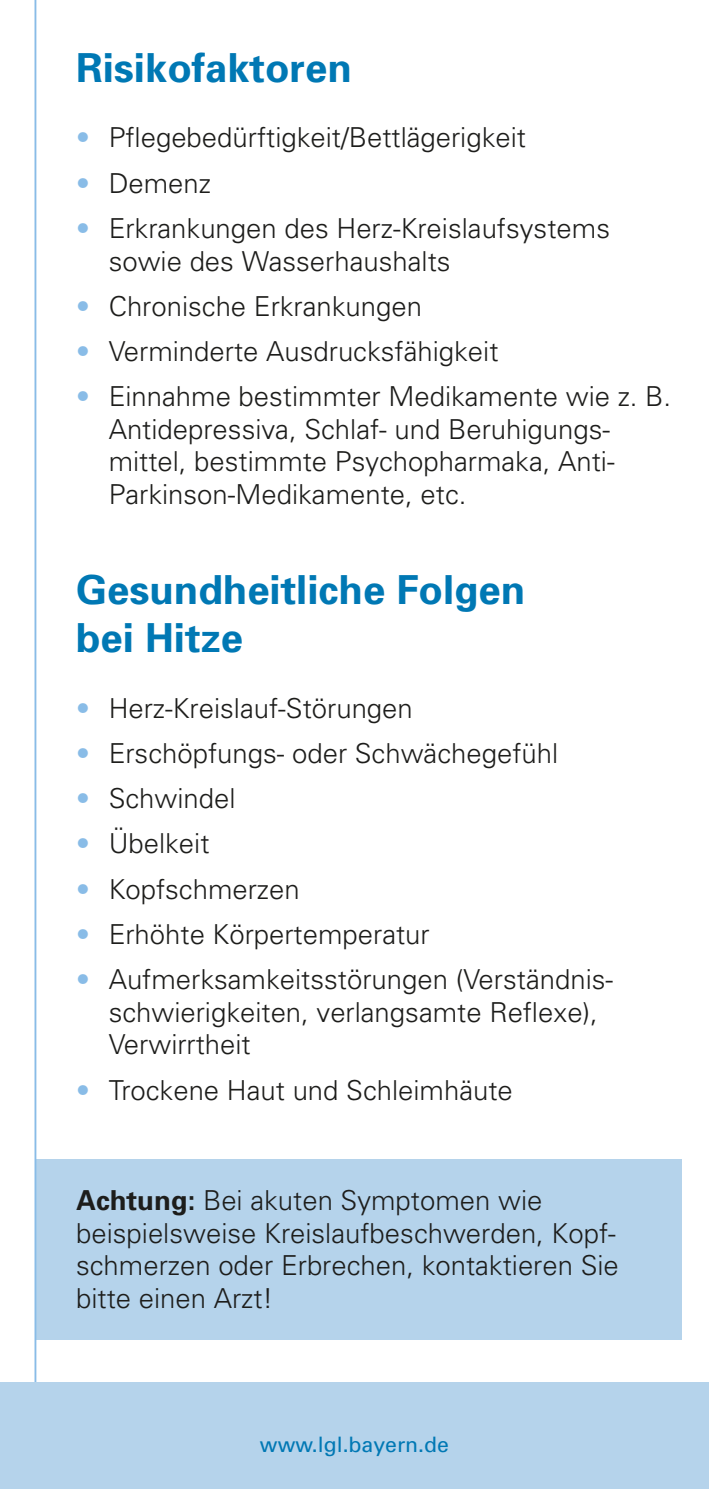
<style>
.page{position:relative;width:709px;height:1489px;background:#fff}
.page>*{position:absolute;margin:0;border:0;box-sizing:border-box;transform-origin:0 0}
.t1{font:700 40px/48px "Univers";color:#0078b4}
.t2{font:300 27.5px/32.5px "Univers";color:#1d1d1b}
.t3{font:21.25px "Univers";color:#0078b4}
.s1{color:#89bce7}
.s2{font-weight:700}
</style>
<div class="page">
<div style="left:36px;top:1159px;width:646px;height:180px;background:#b5d3eb"></div>
<hr style="left:34px;top:0;width:2px;height:1382px;background:#89bce7">
<div style="left:0;top:1382px;width:709px;height:106px;background:#b5d3eb"></div>
<h1 class="t1" style="left:76px;top:44px;width:277px">Risikofaktoren</h1>
<p class="t2" style="left:76px;top:121px;width:451px"><span class="s1">•</span> Pflegebedürftigkeit/Bettlägerigkeit</p>
<p class="t2" style="left:76px;top:167px;width:136px"><span class="s1">•</span> Demenz</p>
<p class="t2" style="left:109px;top:212px;width:503px;text-indent:-33px"><span class="s1">•</span> Erkrankungen des Herz-Kreislaufsystems sowie des Wasserhaushalts</p>
<p class="t2" style="left:76px;top:290px;width:347px"><span class="s1">•</span> Chronische Erkrankungen</p>
<p class="t2" style="left:76px;top:335px;width:424px"><span class="s1">•</span> Verminderte Ausdrucksfähigkeit</p>
<p class="t2" style="left:109px;top:380px;width:564px;text-indent:-33px"><span class="s1">•</span> Einnahme bestimmter Medikamente wie z. B.<br>Antidepressiva, Schlaf- und Beruhigungs&shy;mittel, bestimmte Psychopharmaka, Anti-Parkinson-Medikamente, etc.</p>
<h1 class="t1" style="left:76px;top:566px;width:450px">Gesundheitliche Folgen bei Hitze</h1>
<p class="t2" style="left:76px;top:691px;width:338px"><span class="s1">•</span> Herz-Kreislauf-Störungen</p>
<p class="t2" style="left:76px;top:736px;width:483px"><span class="s1">•</span> Erschöpfungs- oder Schwächegefühl</p>
<p class="t2" style="left:76px;top:782px;width:161px"><span class="s1">•</span> Schwindel</p>
<p class="t2" style="left:76px;top:827px;width:135px"><span class="s1">•</span> Übelkeit</p>
<p class="t2" style="left:76px;top:872px;width:225px"><span class="s1">•</span> Kopfschmerzen</p>
<p class="t2" style="left:76px;top:918px;width:355px"><span class="s1">•</span> Erhöhte Körpertemperatur</p>
<p class="t2" style="left:109px;top:963px;width:506px;text-indent:-33px"><span class="s1">•</span> Aufmerksamkeitsstörungen (Verständnis&shy;schwierigkeiten, verlangsamte Reflexe),<br>Verwirrtheit</p>
<p class="t2" style="left:76px;top:1073px;width:438px"><span class="s1">•</span> Trockene Haut und Schleimhäute</p>
<p class="t2" style="left:76px;top:1184px;width:544px"><span class="s2">Achtung:</span> Bei akuten Symptomen wie beispielsweise Kreislaufbeschwerden, Kopf&shy;schmerzen oder Erbrechen, kontaktieren Sie bitte einen Arzt!</p>
<p class="t3" style="left:260px;top:1432px;width:190px">www.lgl.bayern.de</p>
</div>
